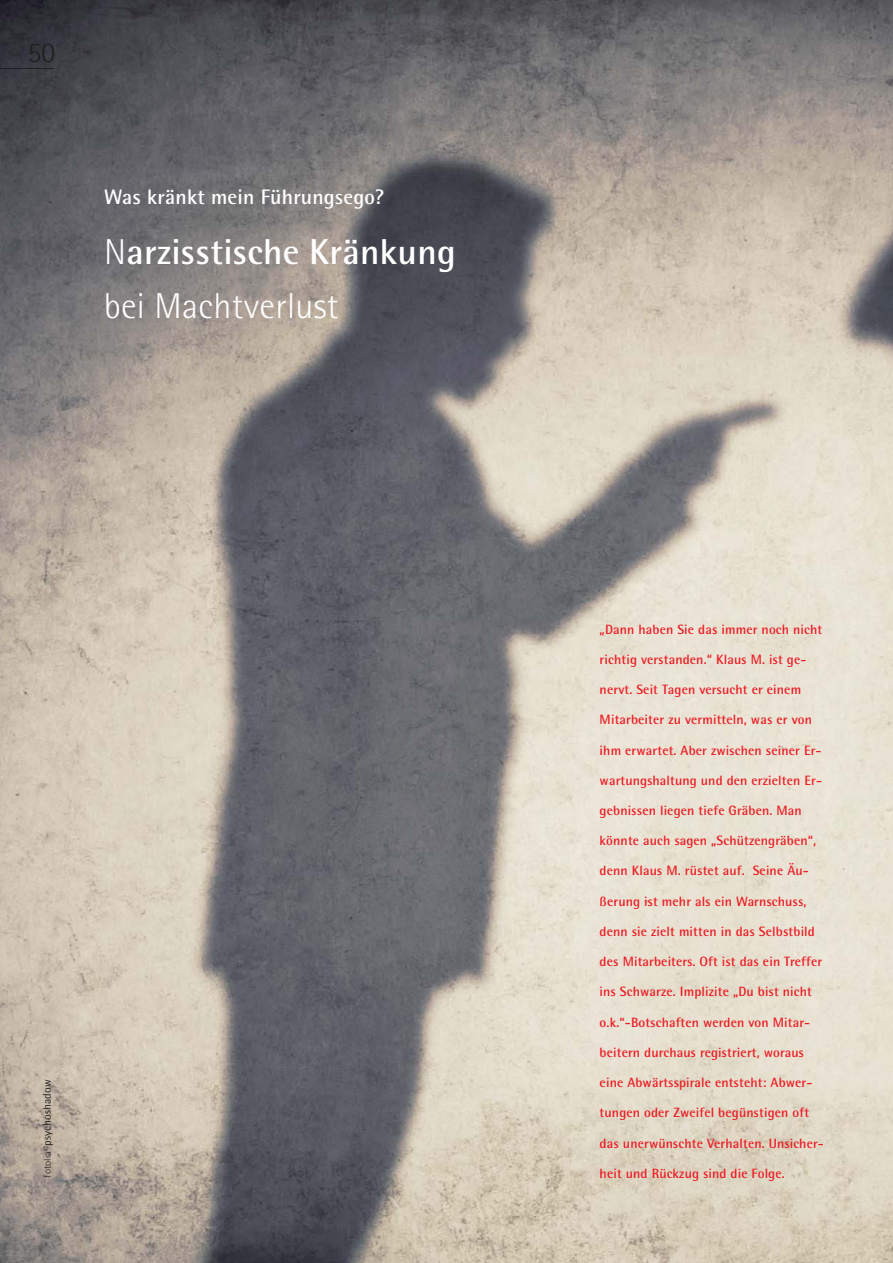
<style>
.page{position:relative;width:893px;height:1263px;background:#fff}
.page>*{position:absolute;margin:0;border:0;box-sizing:border-box;transform-origin:0 0}
.t1{font:700 36px/54px "Rotis Semi Sans";letter-spacing:.01em;color:#fff}
.t2{font:300 28.5px "Rotis Semi Sans";color:#231f20}
.t3{font:700 21px "Rotis Semi Sans";letter-spacing:.01em;color:#fff}
.t4{font:700 13.5px "Rotis Semi Sans";letter-spacing:.01em;color:#ed1c24}
.t5{font:11.25px "Rotis Semi Sans";letter-spacing:.01em;color:#231f20}
.s1{font-weight:300}
.s2{font-weight:300;font-size:10.5px}
</style>
<div class="page">
<img style="left:0;top:0;width:892px;height:1263px">
<hr style="left:0;top:68px;width:54px;height:1px;background:#231f20">
<h2 class="t2" style="left:28px;top:43px;width:29px">50</h2>
<h3 class="t3" style="left:104px;top:189px;width:282px">Was kränkt mein Führungsego?</h3>
<h1 class="t1" style="left:104px;top:229px;width:353px"><span class="s1">N</span>arzisstische Kränkung <span class="s1">bei Machtverlust</span></h1>
<p class="t5" style="left:43px;top:1178px;width:100px;rotate:-90deg"><span class="s2">fotolia©</span>psychoshadow</p>
<p class="t4" style="left:599px;top:624px;width:224px">„Dann haben Sie das immer noch nicht</p>
<p class="t4" style="left:599px;top:654px;width:208px">richtig verstanden.“ Klaus M. ist ge-</p>
<p class="t4" style="left:599px;top:685px;width:203px">nervt. Seit Tagen versucht er einem</p>
<p class="t4" style="left:599px;top:715px;width:214px">Mitarbeiter zu vermitteln, was er von</p>
<p class="t4" style="left:599px;top:745px;width:223px">ihm erwartet. Aber zwischen seiner Er-</p>
<p class="t4" style="left:599px;top:775px;width:224px">wartungshaltung und den erzielten Er-</p>
<p class="t4" style="left:599px;top:806px;width:204px">gebnissen liegen tiefe Gräben. Man</p>
<p class="t4" style="left:599px;top:836px;width:218px">könnte auch sagen „Schützengräben“,</p>
<p class="t4" style="left:599px;top:866px;width:211px">denn Klaus M. rüstet auf. Seine Äu-</p>
<p class="t4" style="left:599px;top:896px;width:208px">ßerung ist mehr als ein Warnschuss,</p>
<p class="t4" style="left:599px;top:927px;width:217px">denn sie zielt mitten in das Selbstbild</p>
<p class="t4" style="left:599px;top:957px;width:224px">des Mitarbeiters. Oft ist das ein Treffer</p>
<p class="t4" style="left:599px;top:987px;width:214px">ins Schwarze. Implizite „Du bist nicht</p>
<p class="t4" style="left:599px;top:1017px;width:212px">o.k.“-Botschaften werden von Mitar-</p>
<p class="t4" style="left:599px;top:1048px;width:206px">beitern durchaus registriert, woraus</p>
<p class="t4" style="left:599px;top:1078px;width:214px">eine Abwärtsspirale entsteht: Abwer-</p>
<p class="t4" style="left:599px;top:1108px;width:211px">tungen oder Zweifel begünstigen oft</p>
<p class="t4" style="left:599px;top:1138px;width:226px">das unerwünschte Verhalten. Unsicher-</p>
<p class="t4" style="left:599px;top:1169px;width:187px">heit und Rückzug sind die Folge.</p>
</div>
